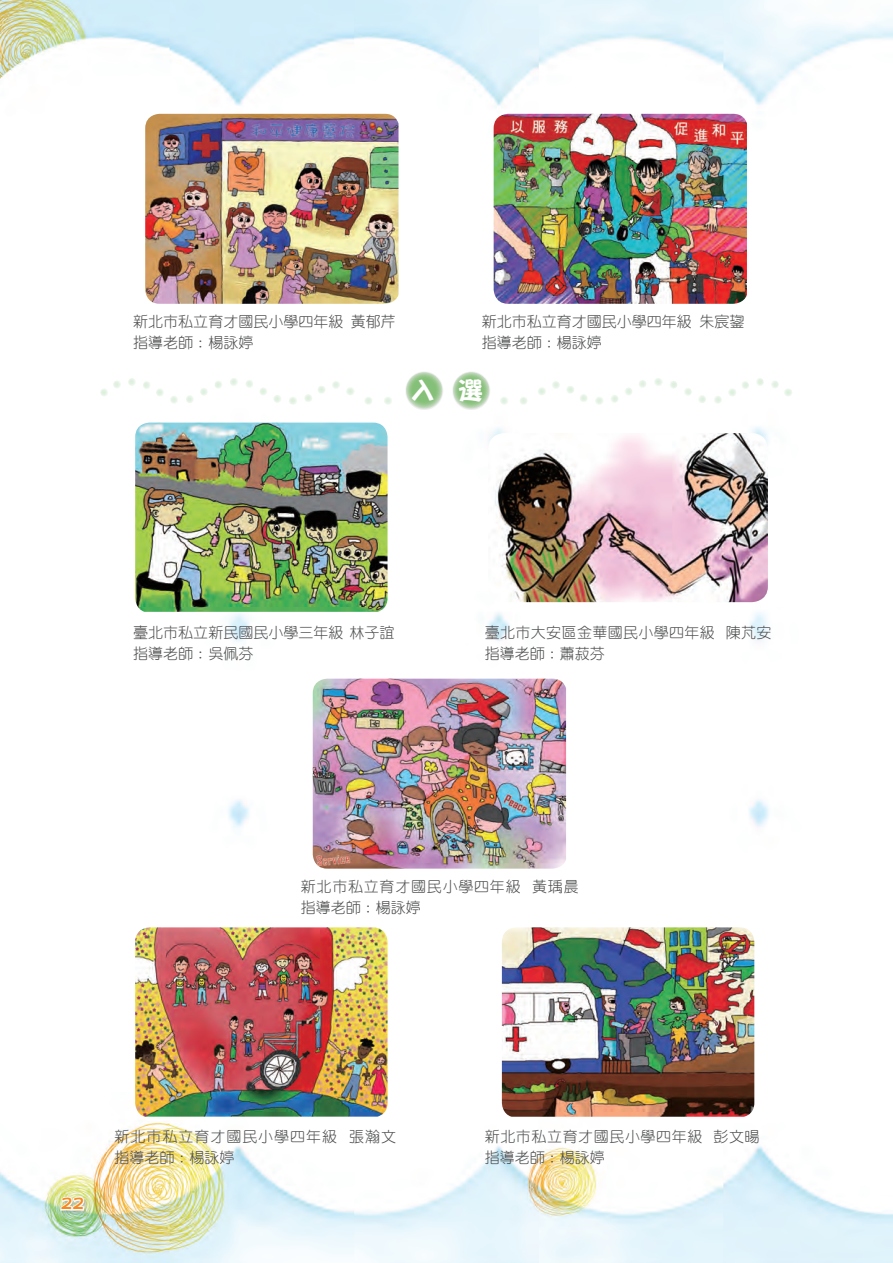
<style>
.page{position:relative;width:893px;height:1263px;background:#fff}
.page>*{position:absolute;margin:0;border:0;box-sizing:border-box;transform-origin:0 0}
.t1{font:25.5px "Chiau Hei Extra Big 5";color:#fff}
.t2{font:15px/21px "DF Yuan Lt HK BF";color:#4b4c4d}
.t3{font:15px/21px "DF Yuan Lt HK BF";letter-spacing:.025em;color:#4b4c4d}
.t4{font:15px/21px "DF Yuan Lt HK BF";letter-spacing:.04em;color:#4b4c4d}
.t5{font:15px/21px "DF Yuan Lt HK BF";letter-spacing:.065em;color:#4b4c4d}
.t6{font:15px/21px "DF Yuan Lt HK BF";letter-spacing:.05em;color:#4b4c4d}
.t7{font:15px "Chiau Hei Extra Big 5";color:#f6891f}
</style>
<div class="page">
<img style="left:0;top:0;width:892px;height:1263px">
<div style="left:61px;top:1196px;width:27px;height:18px;background:#8a8f9d;opacity:.45"></div>
<svg style="left:59px;top:1195px;width:27px;height:17px"></svg>
<img style="left:135px;top:927px;width:252px;height:189px">
<img style="left:135px;top:422px;width:252px;height:190px">
<img style="left:313px;top:678px;width:253px;height:190px">
<img style="left:502px;top:927px;width:252px;height:189px">
<img style="left:488px;top:433px;width:279px;height:169px">
<img style="left:145px;top:114px;width:253px;height:190px">
<img style="left:493px;top:114px;width:253px;height:190px">
<div style="left:405px;top:372px;width:38px;height:38px;background:#231f20;opacity:.11"></div>
<svg style="left:406px;top:372px;width:36px;height:37px"></svg>
<div style="left:452px;top:372px;width:38px;height:38px;background:#231f20;opacity:.11"></div>
<svg style="left:453px;top:372px;width:36px;height:37px"></svg>
<svg style="left:104px;top:376px;width:285px;height:33px"></svg>
<svg style="left:504px;top:376px;width:284px;height:33px"></svg>
<p class="t2" style="left:133px;top:311px;width:264px">新北市私立育才國民小學四年級 黃郁芹指導老師：楊詠婷</p>
<p class="t2" style="left:481px;top:311px;width:264px">新北市私立育才國民小學四年級 朱宸鋆指導老師：楊詠婷</p>
<p class="t1" style="left:409px;top:377px;width:75px">入 選</p>
<p class="t2" style="left:133px;top:621px;width:262px">臺北市私立新民國民小學三年級林子誼指導老師：吳佩芬</p>
<p class="t3" style="left:484px;top:621px;width:288px">臺北市大安區金華國民小學四年級 陳芃安指導老師：蕭菽芬</p>
<p class="t6" style="left:301px;top:876px;width:279px">新北市私立育才國民小學四年級 黃瑀晨指導老師：楊詠婷</p>
<p class="t7" style="left:61px;top:1195px;width:24px">22</p>
<p class="t5" style="left:114px;top:1126px;width:283px">新北市私立育才國民小學四年級 張瀚文指導老師：楊詠婷</p>
<p class="t4" style="left:484px;top:1126px;width:276px">新北市私立育才國民小學四年級 彭文暘指導老師：楊詠婷</p>
</div>
